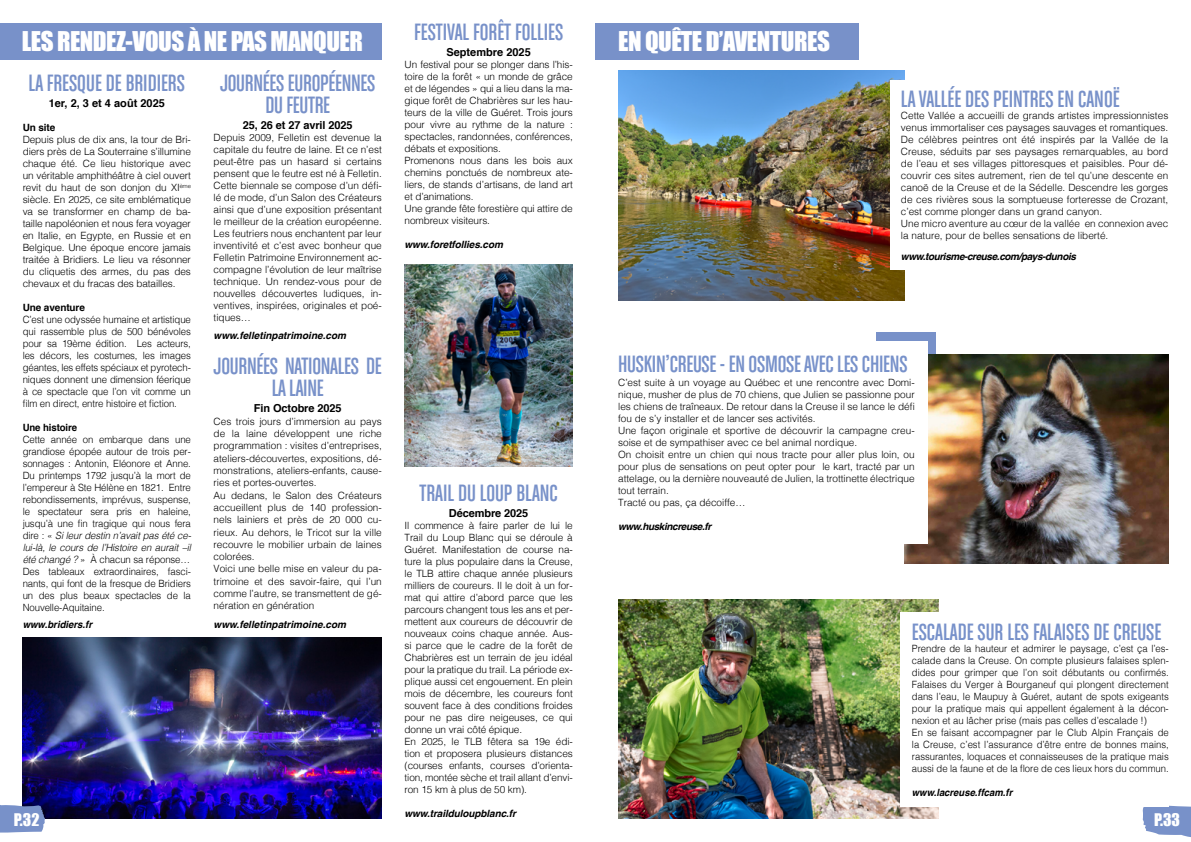
<style>
.page{position:relative;width:1191px;height:842px;background:#fff}
.page>*{position:absolute;margin:0;border:0;box-sizing:border-box;transform-origin:0 0}
.t1{font:25px/22.3px "Chalet Comprime Cologne Eighty";color:#7891c9;text-align:center}
.t2{font:25px "Chalet Comprime Cologne Eighty";letter-spacing:-.01em;color:#7791ca}
.t3{font:25px "Impact";letter-spacing:-.02em;color:#fff}
.t4{font:16px "Impact";color:#fff}
.t5{font:700 11px "Helvetica";letter-spacing:-.01em;color:#000}
.t6{font:300 10px/12px "Helvetica";color:#000}
.t7{font:300 10px/12px "Helvetica";color:#000;text-align:justify;scale:.96 1}
.t8{font:300 10px/12px "Helvetica";color:#000;scale:.95 1}
.t9{font:italic 700 10px "Helvetica";letter-spacing:-.01em;color:#000}
.t10{font:italic 700 10px "Helvetica";letter-spacing:-.04em;color:#000}
.t11{font:italic 700 10px "Helvetica";letter-spacing:-.01em;color:#000;scale:.95 1}
.t12{font:700 10px "Helvetica";letter-spacing:-.01em;color:#000}
.t13{font:italic 700 10px "Helvetica";letter-spacing:-.01em;color:#000;scale:.96 1}
.t14{font:700 10px "Helvetica";letter-spacing:-.01em;color:#000;scale:.96 1}
.s1{font-style:italic}
</style>
<div class="page">
<img style="left:23px;top:638px;width:359px;height:181px">
<div style="left:876px;top:333px;width:60px;height:65px;background:#7891c9"></div>
<div style="left:595px;top:23px;width:264px;height:37px;background:#7891c9"></div>
<svg style="left:0;top:800px;width:45px;height:33px"></svg>
<img style="left:904px;top:355px;width:264px;height:209px">
<img style="left:618px;top:70px;width:286px;height:231px">
<svg style="left:1142px;top:805px;width:49px;height:32px"></svg>
<div style="left:890px;top:80px;width:286px;height:190px;background:#fff"></div>
<div style="left:618px;top:342px;width:309px;height:202px;background:#fff"></div>
<img style="left:618px;top:599px;width:321px;height:220px">
<div style="left:900px;top:612px;width:268px;height:195px;background:#fff"></div>
<div style="left:0;top:23px;width:382px;height:37px;background:#7891c9"></div>
<img style="left:404px;top:264px;width:169px;height:203px">
<h1 class="t3" style="left:22px;top:22px;width:343px">LES RENDEZ-VOUS À NE PAS MANQUER</h1>
<h1 class="t1" style="left:414px;top:21px;width:150px">FESTIVAL FORÊT FOLLIES</h1>
<h1 class="t3" style="left:618px;top:22px;width:213px">EN QUÊTE D’AVENTURES</h1>
<p class="t5" style="left:446px;top:43px;width:86px">Septembre 2025</p>
<p class="t6" style="left:404px;top:58px;width:170px">Un festival pour se plonger dans l’his&shy;toire de la forêt « un monde de grâce et de légendes » qui a lieu dans la ma&shy;gique forêt de Chabrières sur les hau&shy;teurs de la ville de Guéret. Trois jours pour vivre au rythme de la nature : spectacles, randonnées, conférences, débats et expositions.<br>Promenons nous dans les bois aux chemins ponctués de nombreux ate&shy;liers, de stands d’artisans, de land art et d’animations.<br>Une grande fête forestière qui attire de nombreux visiteurs.</p>
<p class="t9" style="left:404px;top:236px;width:100px">www.foretfollies.com</p>
<h1 class="t1" style="left:220px;top:71px;width:157px;line-height:22px">JOURNÉES EUROPÉENNES<br>DU FEUTRE</h1>
<p class="t5" style="left:243px;top:116px;width:111px">25, 26 et 27 avril 2025</p>
<p class="t6" style="left:214px;top:131px;width:170px;text-align:justify">Depuis 2009, Felletin est devenue la capitale du feutre de laine. Et ce n’est peut-être pas un hasard si certains pensent que le feutre est né à Felletin.<br>Cette biennale se compose d’un défi&shy;lé de mode, d’un Salon des Créateurs ainsi que d’une exposition présentant le meilleur de la création européenne.<br>Les feutriers nous enchantent par leur inventivité et c’est avec bonheur que Felletin Patrimoine Environnement ac&shy;compagne l’évolution de leur maîtrise technique. Un rendez-vous pour de nouvelles découvertes ludiques, in&shy;ventives, inspirées, originales et poé&shy;tiques…</p>
<p class="t9" style="left:214px;top:327px;width:134px">www.felletinpatrimoine.com</p>
<h1 class="t1" style="left:29px;top:71px;width:158px">LA FRESQUE DE BRIDIERS</h1>
<p class="t5" style="left:49px;top:94px;width:118px">1er, 2, 3 et 4 août 2025</p>
<p class="t12" style="left:23px;top:119px;width:34px">Un site</p>
<p class="t6" style="left:23px;top:133px;width:170px;text-align:justify">Depuis plus de dix ans, la tour de Bri&shy;diers près de La Souterraine s’illumine chaque été. Ce lieu historique avec un véritable amphithéâtre à ciel ouvert revit du haut de son donjon du XI<sup>ème </sup>siècle. En 2025, ce site emblématique va se transformer en champ de ba&shy;taille napoléonien et nous fera voyager en Italie, en Egypte, en Russie et en Belgique. Une époque encore jamais traitée à Bridiers. Le lieu va résonner du cliquetis des armes, du pas des chevaux et du fracas des batailles.</p>
<p class="t12" style="left:23px;top:299px;width:64px">Une aventure</p>
<p class="t7" style="left:23px;top:313px;width:177px">C’est une odyssée humaine et artistique qui rassemble plus de 500 bénévoles pour sa 19ème édition. Les acteurs, les décors, les costumes, les images géantes, les effets spéciaux et pyrotech&shy;niques donnent une dimension féerique à ce spectacle que l’on vit comme un film en direct, entre histoire et fiction.</p>
<p class="t14" style="left:23px;top:419px;width:58px">Une histoire</p>
<p class="t7" style="left:23px;top:433px;width:177px">Cette année on embarque dans une grandiose épopée autour de trois per&shy;sonnages : Antonin, Eléonore et Anne.<br>Du printemps 1792 jusqu’à la mort de l’empereur à Ste Hélène en 1821. Entre rebondissements, imprévus, suspense, le spectateur sera pris en haleine, jusqu’à une fin tragique qui nous fera dire : « <span class="s1">Si leur destin n’avait pas été ce&shy;lui-là, le cours de l’Histoire en aurait –il été changé ?</span> » À chacun sa réponse… Des tableaux extraordinaires, fasci&shy;nants, qui font de la fresque de Bridiers un des plus beaux spectacles de la Nouvelle-Aquitaine.</p>
<p class="t13" style="left:23px;top:616px;width:74px">www.bridiers.fr</p>
<h1 class="t1" style="left:901px;top:88px;width:220px">LA VALLÉE DES PEINTRES EN CANOË</h1>
<p class="t6" style="left:901px;top:109px;width:269px">Cette Vallée a accueilli de grands artistes impressionnistes venus immortaliser ces paysages sauvages et romantiques.<br>De célèbres peintres ont été inspirés par la Vallée de la Creuse, séduits par ses paysages remarquables, au bord de l’eau et ses villages pittoresques et paisibles. Pour dé&shy;couvrir ces sites autrement, rien de tel qu’une descente en canoë de la Creuse et de la Sédelle. Descendre les gorges de ces rivières sous la somptueuse forteresse de Crozant, c’est comme plonger dans un grand canyon.<br>Une micro aventure au cœur de la vallée en connexion avec la nature, pour de belles sensations de liberté.</p>
<p class="t10" style="left:901px;top:248px;width:176px">www.tourisme-creuse.com/pays-dunois</p>
<h1 class="t1" style="left:214px;top:354px;width:170px">JOURNÉES NATIONALES DE<br>LA LAINE</h1>
<p class="t5" style="left:254px;top:400px;width:89px">Fin Octobre 2025</p>
<p class="t6" style="left:214px;top:414px;width:170px;line-height:12.3px">Ces trois jours d’immersion au pays de la laine développent une riche programmation : visites d’entreprises, ateliers-découvertes, expositions, dé&shy;monstrations, ateliers-enfants, cause&shy;ries et portes-ouvertes.<br>Au dedans, le Salon des Créateurs accueillent plus de 140 profession&shy;nels lainiers et près de 20 000 cu&shy;rieux. Au dehors, le Tricot sur la ville recouvre le mobilier urbain de laines colorées.<br>Voici une belle mise en valeur du pa&shy;trimoine et des savoir-faire, qui l’un comme l’autre, se transmettent de gé&shy;nération en génération</p>
<p class="t9" style="left:214px;top:616px;width:134px">www.felletinpatrimoine.com</p>
<h1 class="t2" style="left:618px;top:350px;width:291px">HUSKIN’CREUSE - EN OSMOSE AVEC LES CHIENS</h1>
<p class="t6" style="left:618px;top:376px;width:298px">C’est suite à un voyage au Québec et une rencontre avec Domi&shy;nique, musher de plus de 70 chiens, que Julien se passionne pour les chiens de traîneaux. De retour dans la Creuse il se lance le défi fou de s’y installer et de lancer ses activités.<br>Une façon originale et sportive de découvrir la campagne creu&shy;soise et de sympathiser avec ce bel animal nordique.<br>On choisit entre un chien qui nous tracte pour aller plus loin, ou pour plus de sensations on peut opter pour le kart, tracté par un attelage, ou la dernière nouveauté de Julien, la trottinette électrique tout terrain.<br>Tracté ou pas, ça décoiffe…</p>
<p class="t10" style="left:618px;top:518px;width:95px">www.huskincreuse.fr</p>
<h1 class="t1" style="left:419px;top:482px;width:140px">TRAIL DU LOUP BLANC</h1>
<p class="t5" style="left:449px;top:505px;width:81px">Décembre 2025</p>
<p class="t6" style="left:404px;top:519px;width:170px">Il commence à faire parler de lui le Trail du Loup Blanc qui se déroule à Guéret. Manifestation de course na&shy;ture la plus populaire dans la Creuse, le TLB attire chaque année plusieurs milliers de coureurs. Il le doit à un for&shy;mat qui attire d’abord parce que les parcours changent tous les ans et per&shy;mettent aux coureurs de découvrir de nouveaux coins chaque année. Aus&shy;si parce que le cadre de la forêt de Chabrières est un terrain de jeu idéal pour la pratique du trail. La période ex&shy;plique aussi cet engouement. En plein mois de décembre, les coureurs font souvent face à des conditions froides pour ne pas dire neigeuses, ce qui donne un vrai côté épique.<br>En 2025, le TLB fêtera sa 19e édi&shy;tion et proposera plusieurs distances (courses enfants, courses d’orienta&shy;tion, montée sèche et trail allant d’envi&shy;ron 15 km à plus de 50 km).</p>
<p class="t9" style="left:404px;top:806px;width:113px">www.trailduloupblanc.fr</p>
<h1 class="t2" style="left:912px;top:618px;width:251px">ESCALADE SUR LES FALAISES DE CREUSE</h1>
<p class="t8" style="left:912px;top:642px;width:272px">Prendre de la hauteur et admirer le paysage, c’est ça l’es&shy;calade dans la Creuse. On compte plusieurs falaises splen&shy;dides pour grimper que l’on soit débutants ou confirmés.<br>Falaises du Verger à Bourganeuf qui plongent directement dans l’eau, le Maupuy à Guéret, autant de spots exigeants pour la pratique mais qui appellent également à la décon&shy;nexion et au lâcher prise (mais pas celles d’escalade !)<br>En se faisant accompagner par le Club Alpin Français de la Creuse, c’est l’assurance d’être entre de bonnes mains, rassurantes, loquaces et connaisseuses de la pratique mais aussi de la faune et de la flore de ces lieux hors du commun.</p>
<p class="t11" style="left:912px;top:784px;width:107px">www.lacreuse.ffcam.fr</p>
<h2 class="t4" style="left:14px;top:807px;width:27px">P.32</h2>
<h2 class="t4" style="left:1154px;top:807px;width:27px">P.33</h2>
</div>
